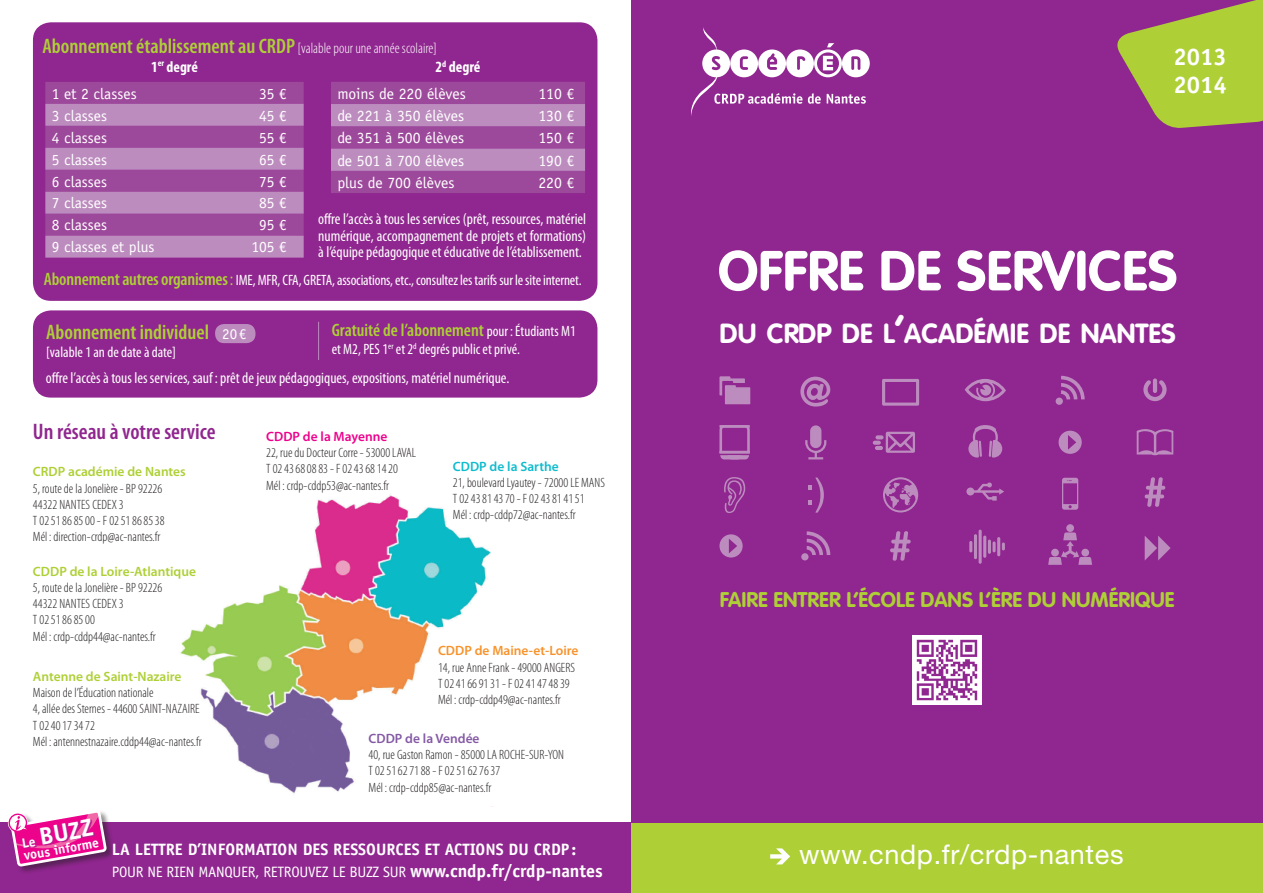
<style>
.page{position:relative;width:1263px;height:893px;background:#fff}
.page>*{position:absolute;margin:0;border:0;box-sizing:border-box;transform-origin:0 0}
.t1{font:700 55.5px "VAG Rounded Std";color:#fff}
.t2{font:700 27.3px "VAG Rounded Std";color:#fff}
.t3{font:27px "Helvetica Neue LT Std";letter-spacing:.025em;color:#fff}
.t4{font:700 24.45px "Officina Sans";color:#fff}
.t5{font:700 24px/28.8px "Officina Sans LT";color:#fff}
.t6{font:600 condensed 22.5px "Myriad Pro";color:#90268f}
.t7{font:600 condensed 21px "Myriad Pro";color:#aed036}
.t8{font:700 21px "VAG Rounded Std";color:#aed036}
.t9{font:600 condensed 18px "Myriad Pro";color:#aed036}
.t10{font:700 16.5px "Officina Sans LT";color:#fff}
.t11{font:15.75px "Officina Sans LT";color:#fff}
.t12{font:700 condensed 15.75px "Myriad Pro";color:#fff}
.t13{font:condensed 15.6px/16.5px "Myriad Pro";color:#fff;text-align:justify}
.t14{font:15.45px "Officina Sans LT";color:#fff}
.t15{font:700 condensed 15.45px "Myriad Pro";color:#fff}
.t16{font:condensed 15px "Myriad Pro";letter-spacing:-.01em;color:#fff}
.t17{font:15px "Officina Sans LT";letter-spacing:-.02em;color:#fff}
.t18{font:700 13.65px "Officina Sans";color:#fff}
.t19{font:300 condensed 13.5px/16.2px "Myriad Pro";color:#231f20}
.t20{font:600 13.5px "Myriad Pro";color:#aed036}
.t21{font:600 13.5px "Myriad Pro";color:#f7932c}
.t22{font:600 13.5px "Myriad Pro";color:#ed028c}
.t23{font:600 13.5px "Myriad Pro";color:#0fbcce}
.t24{font:600 13.5px "Myriad Pro";color:#845aa5}
.s1{font-weight:300;font-size:15px;color:#fff}
.s2{font-weight:600;font-size:18px;color:#aed036}
.s3{font-size:18px;color:#aed036}
.s4{font-family:"Officina Sans LT";font-weight:400;font-stretch:normal;font-size:15px;color:#fff}
.s5{font-weight:400;font-size:15px;color:#fff}
.s6{font-size:13.65px}
.s7{font-weight:700;font-size:18px}
.s8{font-size:39px}
</style>
<div class="page">
<div style="left:631px;top:0;width:632px;height:893px;background:#90268f"></div>
<div style="left:33px;top:22px;width:564px;height:279px;background:#90268f;border-radius:18px"></div>
<div style="left:0;top:823px;width:631px;height:70px;background:#90268f"></div>
<svg style="left:45px;top:82px;width:259px;height:176px;background:#ac69ac"></svg>
<svg style="left:331px;top:82px;width:254px;height:111px;background:#a963a9"></svg>
<svg style="left:1117px;top:0;width:146px;height:128px"></svg>
<div style="left:8px;top:810px;width:107px;height:65px;background:#231f20;opacity:.5"></div>
<svg style="left:7px;top:810px;width:101px;height:57px"></svg>
<svg style="left:691px;top:27px;width:179px;height:89px"></svg>
<div style="left:33px;top:310px;width:564px;height:88px;background:#90268f;border-radius:18px"></div>
<div style="left:215px;top:324px;width:40px;height:19px;background:#bd8cbf;border-radius:9px"></div>
<hr style="left:318px;top:322px;width:1px;height:38px;background:#bd8cbf">
<img style="left:912px;top:636px;width:69px;height:68px">
<img style="left:180px;top:495px;width:311px;height:299px">
<svg style="left:180px;top:495px;width:130px;height:64px"></svg>
<svg style="left:429px;top:647px;width:62px;height:47px"></svg>
<svg style="left:428px;top:737px;width:65px;height:70px"></svg>
<svg style="left:724px;top:477px;width:21px;height:36px"></svg>
<svg style="left:882px;top:379px;width:37px;height:27px"></svg>
<svg style="left:1058px;top:431px;width:24px;height:23px"></svg>
<svg style="left:719px;top:534px;width:24px;height:23px"></svg>
<svg style="left:719px;top:425px;width:31px;height:34px"></svg>
<svg style="left:1145px;top:536px;width:25px;height:24px"></svg>
<svg style="left:1062px;top:478px;width:16px;height:32px"></svg>
<svg style="left:883px;top:477px;width:35px;height:35px"></svg>
<svg style="left:966px;top:482px;width:38px;height:19px"></svg>
<svg style="left:873px;top:432px;width:42px;height:21px"></svg>
<svg style="left:965px;top:379px;width:41px;height:22px"></svg>
<svg style="left:978px;top:530px;width:4px;height:34px"></svg>
<hr style="left:974px;top:534px;width:3px;height:25px;background:#bd8cbf;border-radius:2px">
<hr style="left:983px;top:536px;width:3px;height:22px;background:#bd8cbf;border-radius:2px">
<hr style="left:997px;top:537px;width:3px;height:19px;background:#bd8cbf;border-radius:2px">
<hr style="left:988px;top:540px;width:3px;height:14px;background:#bd8cbf;border-radius:2px">
<svg style="left:969px;top:541px;width:3px;height:11px"></svg>
<svg style="left:992px;top:541px;width:4px;height:11px"></svg>
<svg style="left:1002px;top:542px;width:3px;height:8px"></svg>
<div style="left:1056px;top:398px;width:7px;height:7px;background:#bd8cbf;border-radius:50%"></div>
<svg style="left:1061px;top:376px;width:24px;height:23px"></svg>
<div style="left:801px;top:553px;width:7px;height:7px;background:#bd8cbf;border-radius:50%"></div>
<svg style="left:807px;top:531px;width:23px;height:24px"></svg>
<svg style="left:968px;top:425px;width:34px;height:33px"></svg>
<svg style="left:1137px;top:429px;width:36px;height:26px"></svg>
<div style="left:810px;top:425px;width:11px;height:23px;background:#bd8cbf;border-radius:6px"></div>
<svg style="left:805px;top:440px;width:21px;height:19px"></svg>
<svg style="left:808px;top:477px;width:16px;height:36px"></svg>
<svg style="left:1145px;top:477px;width:20px;height:30px"></svg>
<svg style="left:890px;top:531px;width:21px;height:30px"></svg>
<svg style="left:1143px;top:380px;width:23px;height:21px"></svg>
<hr style="left:1153px;top:378px;width:4px;height:15px;background:#bd8cbf;border-radius:2px">
<div style="left:1066px;top:524px;width:8px;height:8px;background:#bd8cbf;border-radius:50%"></div>
<svg style="left:1048px;top:532px;width:44px;height:33px"></svg>
<svg style="left:800px;top:377px;width:30px;height:30px"></svg>
<svg style="left:719px;top:376px;width:31px;height:28px"></svg>
<div style="left:631px;top:823px;width:632px;height:70px;background:#aed036"></div>
<svg style="left:770px;top:848px;width:20px;height:16px"></svg>
<h3 class="t7" style="left:43px;top:33px;width:396px">Abonnement établissement au CRDP <span class="s1">[valable pour une année scolaire]</span></h3>
<p class="t15" style="left:151px;top:57px;width:48px">1<sup>er</sup> degré</p>
<p class="t14" style="left:52px;top:84px;width:86px">1 et 2 classes</p>
<p class="t14" style="left:259px;top:84px;width:29px">35 €</p>
<p class="t14" style="left:52px;top:106px;width:57px">3 classes</p>
<p class="t14" style="left:259px;top:106px;width:29px">45 €</p>
<p class="t14" style="left:52px;top:128px;width:57px">4 classes</p>
<p class="t14" style="left:259px;top:128px;width:29px">55 €</p>
<p class="t14" style="left:52px;top:150px;width:57px">5 classes</p>
<p class="t14" style="left:259px;top:150px;width:29px">65 €</p>
<p class="t14" style="left:52px;top:172px;width:57px">6 classes</p>
<p class="t14" style="left:259px;top:172px;width:29px">75 €</p>
<p class="t14" style="left:52px;top:194px;width:57px">7 classes</p>
<p class="t14" style="left:259px;top:194px;width:29px">85 €</p>
<p class="t14" style="left:52px;top:216px;width:57px">8 classes</p>
<p class="t14" style="left:259px;top:216px;width:29px">95 €</p>
<p class="t14" style="left:52px;top:238px;width:104px">9 classes et plus</p>
<p class="t14" style="left:251px;top:238px;width:37px">105 €</p>
<p class="t12" style="left:435px;top:57px;width:47px">2<sup>d</sup> degré</p>
<p class="t11" style="left:337px;top:84px;width:130px">moins de 220 élèves</p>
<p class="t11" style="left:538px;top:84px;width:38px">110 €</p>
<p class="t11" style="left:337px;top:107px;width:128px">de 221 à 350 élèves</p>
<p class="t11" style="left:538px;top:107px;width:38px">130 €</p>
<p class="t11" style="left:337px;top:129px;width:128px">de 351 à 500 élèves</p>
<p class="t11" style="left:538px;top:129px;width:38px">150 €</p>
<p class="t11" style="left:337px;top:151px;width:128px">de 501 à 700 élèves</p>
<p class="t11" style="left:538px;top:151px;width:38px">190 €</p>
<p class="t11" style="left:337px;top:173px;width:119px">plus de 700 élèves</p>
<p class="t11" style="left:538px;top:173px;width:38px">220 €</p>
<p class="t13" style="left:318px;top:211px;width:269px">offre l’accès à tous les services (prêt, ressources, matériel numérique, accompagnement de projets et formations) à l’équipe pédagogique et éducative de l’établissement.</p>
<p class="t16" style="left:44px;top:271px;width:539px"><span class="s2">Abonnement autres organismes</span> <span class="s3">:</span> IME,MFR,CFA, GRETA,associations,etc.,consultezlestarifssur lesiteinternet.</p>
<h3 class="t7" style="left:46px;top:319px;width:202px">Abonnement individuel <span class="s4">20 €</span></h3>
<p class="t16" style="left:46px;top:343px;width:131px">[valable 1 an de date à date]</p>
<h3 class="t9" style="left:332px;top:319px;width:246px">Gratuité de l’abonnement <span class="s5">pour : Étudiants M1</span></h3>
<p class="t16" style="left:332px;top:340px;width:190px">et M2, PES 1<sup>er</sup> et 2<sup>d</sup> degrés public et privé.</p>
<p class="t13" style="left:46px;top:370px;width:465px">offre l’accès à tous les services, sauf : prêt de jeux pédagogiques, expositions, matériel numérique.</p>
<h3 class="t6" style="left:33px;top:418px;width:184px">Un réseau à votre service</h3>
<p class="t22" style="left:266px;top:428px;width:123px">CDDP de la Mayenne</p>
<p class="t19" style="left:266px;top:445px;width:151px">22, rue du Docteur Corre - 53000 LAVAL<br>T 0243680883 - F 0243681420<br>Mél : crdp-cddp53@ac-nantes.fr</p>
<p class="t23" style="left:453px;top:458px;width:107px">CDDP de la Sarthe</p>
<p class="t19" style="left:453px;top:474px;width:154px">21, boulevard Lyautey - 72000 LE MANS<br>T 0243814370 - F 0243814151<br>Mél : crdp-cddp72@ac-nantes.fr</p>
<p class="t20" style="left:33px;top:463px;width:154px">CRDP académie de Nantes</p>
<p class="t19" style="left:33px;top:480px;width:133px">5, route de la Jonelière - BP 92226<br>44322 NANTES CEDEX 3<br>T 0251868500 - F 0251868538<br>Mél : direction-crdp@ac-nantes.fr</p>
<p class="t20" style="left:33px;top:563px;width:165px">CDDP de la Loire-Atlantique</p>
<p class="t19" style="left:33px;top:579px;width:131px">5, route de la Jonelière - BP 92226<br>44322 NANTES CEDEX 3<br>T 0251868500<br>Mél : crdp-cddp44@ac-nantes.fr</p>
<p class="t20" style="left:33px;top:668px;width:150px">Antenne de Saint-Nazaire</p>
<p class="t19" style="left:33px;top:684px;width:170px">Maison de l’Éducation nationale<br>4, allée des Sternes - 44600 SAINT-NAZAIRE T 0240173472<br>Mél : antennestnazaire.cddp44@ac-nantes.fr</p>
<p class="t21" style="left:438px;top:642px;width:142px">CDDP de Maine-et-Loire</p>
<p class="t19" style="left:438px;top:659px;width:138px">14, rue Anne Frank - 49000 ANGERS<br>T 0241669131 - F 0241474839<br>Mél : crdp-cddp49@ac-nantes.fr</p>
<p class="t24" style="left:369px;top:730px;width:113px">CDDP de la Vendée</p>
<p class="t19" style="left:369px;top:746px;width:197px">40, rue Gaston Ramon - 85000 LA ROCHE-SUR-YON<br>T 0251627188 - F 0251627637<br>Mél : crdp-cddp85@ac-nantes.fr</p>
<h3 class="t4" style="left:19px;top:825px;width:74px;rotate:-10deg"><span class="s6">Le</span> BUZZ</h3>
<p class="t18" style="left:23px;top:847px;width:77px;rotate:-10deg">vous informe</p>
<p class="t10" style="left:112px;top:839px;width:466px">LA LETTRE D’INFORMATION DES RESSOURCES ET ACTIONS DU CRD P:</p>
<p class="t17" style="left:112px;top:863px;width:492px">pour ne rien manquer, retrouvez le buzz sur <span class="s7">WWW.CNDP.FR/CRDP-NANTES</span></p>
<h3 class="t5" style="left:1173px;top:42px;width:55px">2013<br>2014</h3>
<h1 class="t1" style="left:718px;top:238px;width:461px">OFFRE DE SERVICES</h1>
<h2 class="t2" style="left:720px;top:317px;width:458px">DU CRDP DE L<span class="s8">’</span>ACADÉMIE DE NANTES</h2>
<h3 class="t8" style="left:720px;top:587px;width:456px">FAIRE ENTRER L’ÉCOLE DANS L’ÈRE DU NUMÉRIQUE</h3>
<h3 class="t3" style="left:799px;top:839px;width:326px">www.cndp.fr/crdp-nantes</h3>
</div>
